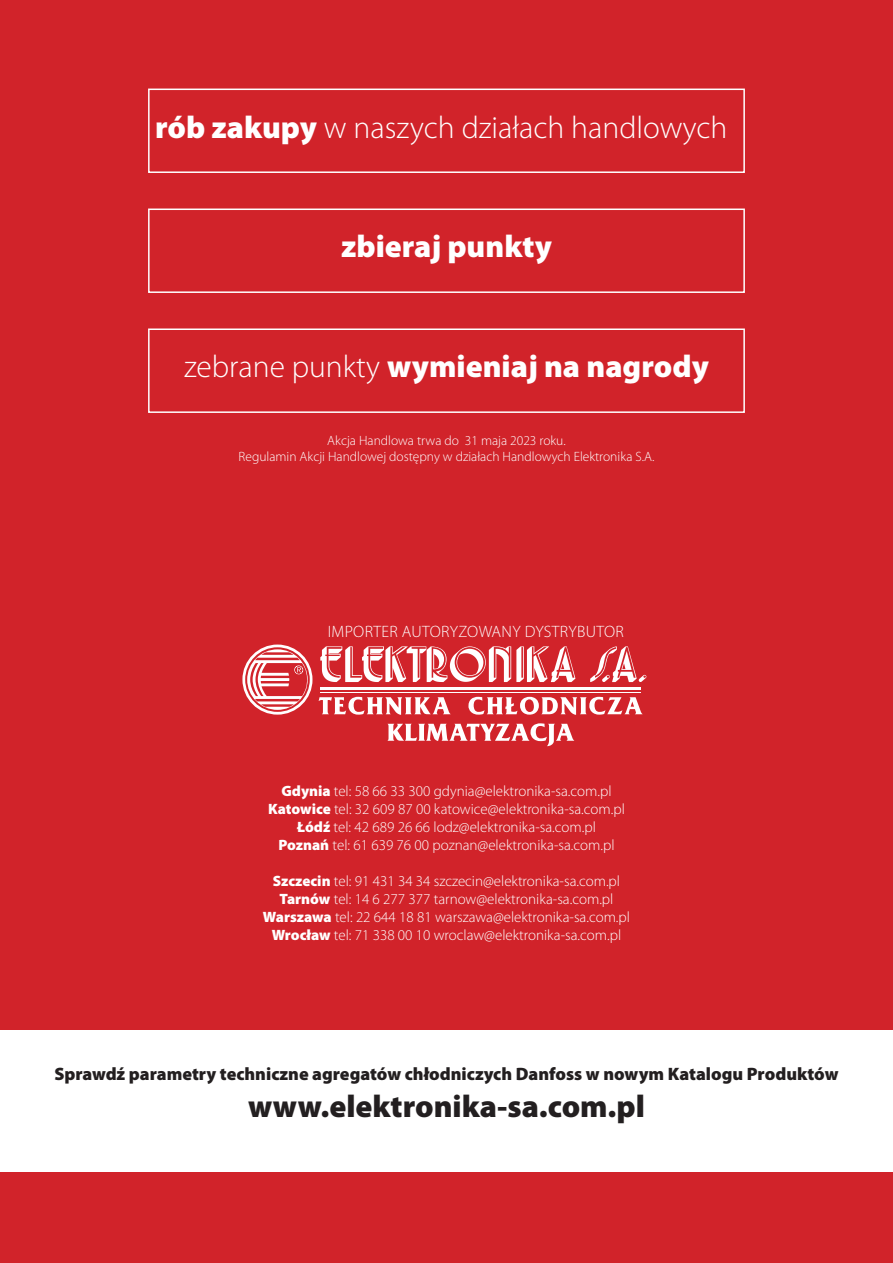
<style>
.page{position:relative;width:893px;height:1263px;background:#d1232a}
.page>*{position:absolute;margin:0;border:0;box-sizing:border-box;transform-origin:0 0}
.t1{font:300 condensed 76.65px "Myriad Pro";color:#231f20}
.t2{font:900 31.5px "Myriad Pro";color:#fff}
.t3{font:300 31.5px "Myriad Pro";color:#fff}
.t4{font:900 31.5px "Myriad Pro";color:#231f20}
.t5{font:900 18px "Myriad Pro";color:#231f20}
.t6{font:300 16.5px "Myriad Pro";letter-spacing:.02em;color:#fff}
.t7{font:300 15px "Myriad Pro";color:#fff}
.t8{font:300 13.5px "Myriad Pro";color:#fff}
.s1{font-weight:900}
.s2{font-weight:300}
.s3{font-weight:700}
</style>
<div class="page">
<div style="left:0;top:1030px;width:893px;height:142px;background:#fff"></div>
<svg style="left:319px;top:697px;width:324px;height:49px"></svg>
<svg style="left:242px;top:644px;width:70px;height:71px"></svg>
<hr style="left:320px;top:687px;width:321px;height:2px;background:#fff">
<hr style="left:320px;top:692px;width:321px;height:1px;background:#fff">
<svg style="left:320px;top:646px;width:255px;height:36px"></svg>
<svg style="left:590px;top:646px;width:56px;height:36px"></svg>
<div style="left:148px;top:89px;width:597px;height:84px;border:2px solid #fff"></div>
<div style="left:148px;top:209px;width:597px;height:84px;border:2px solid #fff"></div>
<div style="left:148px;top:328px;width:597px;height:85px;border:2px solid #fff"></div>
<p class="t3" style="left:155px;top:109px;width:574px"><span class="s1">rób zakupy</span> w naszych działach handlowych</p>
<p class="t2" style="left:341px;top:225px;width:212px">zbieraj punkty</p>
<p class="t2" style="left:184px;top:345px;width:526px"><span class="s2">zebrane punkty</span> wymieniaj na nagrody</p>
<p class="t8" style="left:327px;top:432px;width:240px">Akcja Handlowa trwa do 31 maja 2023 roku.</p>
<p class="t8" style="left:239px;top:448px;width:417px">Regulamin Akcji Handlowej dostępny w działach Handlowych Elektronika S.A.</p>
<p class="t6" style="left:328px;top:622px;width:297px">IMPORTER AUTORYZOWANY DYSTRYBUTOR</p>
<p class="t7" style="left:281px;top:782px;width:332px"><span class="s1">Gdynia</span> tel: 58 66 33 300 gdynia@elektronika-sa.com.pl</p>
<p class="t7" style="left:268px;top:800px;width:358px"><span class="s1">Katowice</span> tel: 32 609 87 00 katowice@elektronika-sa.com.pl</p>
<p class="t7" style="left:297px;top:818px;width:300px"><span class="s1">Łódź</span> tel: 42 689 26 66 lodz@elektronika-sa.com.pl</p>
<p class="t7" style="left:278px;top:836px;width:338px"><span class="s1">Poznań</span> tel: 61 639 76 00 poznan@elektronika-sa.com.pl</p>
<p class="t7" style="left:273px;top:872px;width:349px"><span class="s1">Szczecin</span> tel: 91 431 34 34 szczecin@elektronika-sa.com.pl</p>
<p class="t7" style="left:280px;top:890px;width:335px"><span class="s1">Tarnów</span> tel: 14 6 277 377 tarnow@elektronika-sa.com.pl</p>
<p class="t7" style="left:263px;top:908px;width:369px"><span class="s1">Warszawa</span> tel: 22 644 18 81 warszawa@elektronika-sa.com.pl</p>
<p class="t7" style="left:272px;top:926px;width:351px"><span class="s1">Wrocław</span> tel: 71 338 00 10 wroclaw@elektronika-sa.com.pl</p>
<p class="t1" style="left:139px;top:1058px;width:622px">PARTNERSTWO Z <span class="s3">JAKOŚCIĄ</span></p>
<p class="t5" style="left:54px;top:1062px;width:786px">Sprawdź parametry techniczne agregatów chłodniczych Danfoss w nowym Katalogu Produktów</p>
<p class="t4" style="left:248px;top:1085px;width:398px">www.elektronika-sa.com.pl</p>
</div>
